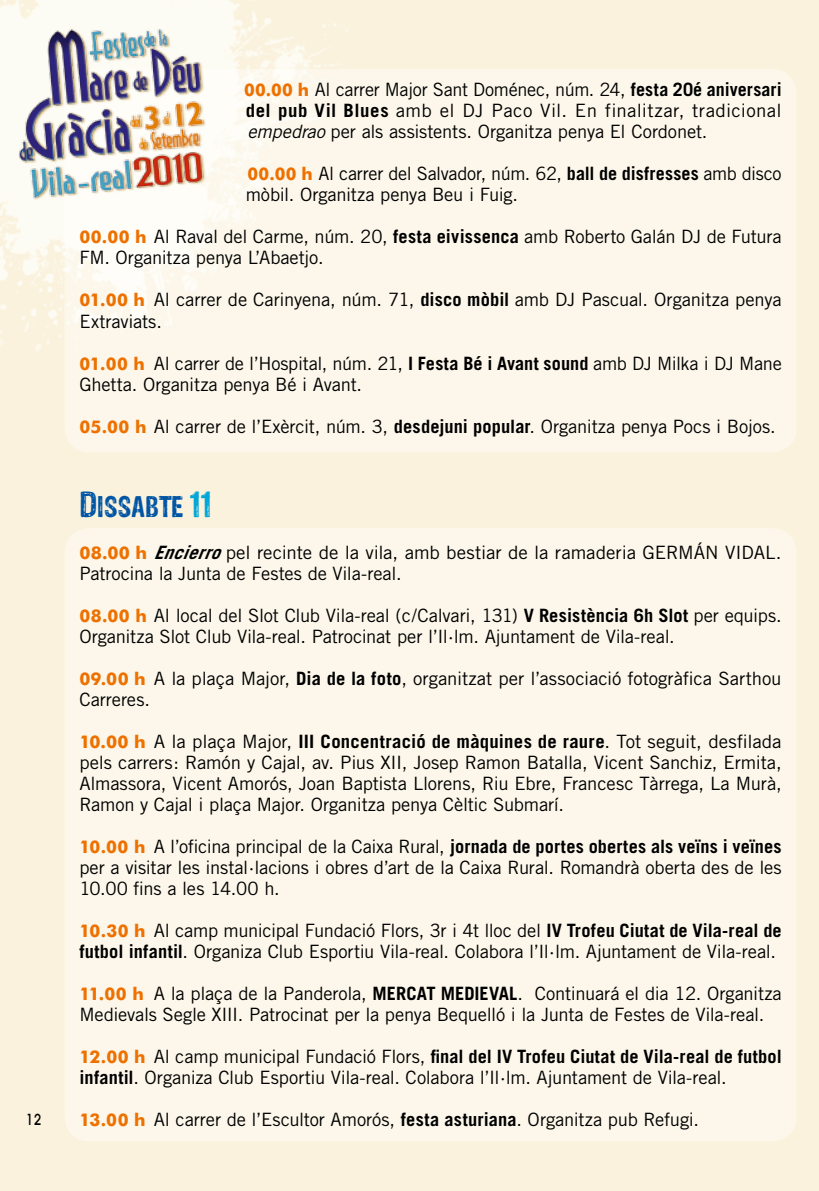
<style>
.page{position:relative;width:819px;height:1191px;background:#faf2dd}
.page>*{position:absolute;margin:0;border:0;box-sizing:border-box;transform-origin:0 0}
.t1{font:29.75px "Sans Culottes";color:#00a6d7}
.t2{font:24.5px "Sans Culottes";color:#0055a4}
.t3{font:18.38px/21px "Trade Gothic";letter-spacing:-.01em;color:#000}
.t4{font:500 14px "OPTI Auvant Gothic";color:#000;scale:.82 1}
.s1{font-family:"Futura BT";font-weight:700;font-size:17.5px;color:#ee7100}
.s2{font-weight:700}
.s3{font-style:italic}
.s4{font-size:29.75px}
.s5{font-weight:700;font-style:italic}
</style>
<div class="page">
<div style="left:64px;top:69px;width:732px;height:383px;background:#fcf7ea;border-radius:25px"></div>
<div style="left:64px;top:528px;width:732px;height:613px;background:#fcf7ea;border-radius:25px"></div>
<img style="left:0;top:0;width:347px;height:450px">
<img style="left:0;top:0;width:241px;height:206px">
<p class="t4" style="left:25px;top:1108px;width:23px">12</p>
<p class="t3" style="left:244px;top:79px;width:539px;text-align:justify"><span class="s1">00.00 h</span> Al carrer Major Sant Doménec, núm. 24, <span class="s2">festa 20é aniversari del pub Vil Blues</span> amb el DJ Paco Vil. En finalitzar, tradicional <span class="s3">empedrao</span> per als assistents. Organitza penya E l Cordonet.</p>
<p class="t3" style="left:246px;top:163px;width:537px"><span class="s1">00.00 h</span> Al carrer del Salvador, núm. 62, <span class="s2">ball de disfresses</span> amb disco mòbil. Organitza penya Beu i Fuig.</p>
<p class="t3" style="left:79px;top:226px;width:703px"><span class="s1">00.00 h</span> Al Raval del Carme, núm. 20, <span class="s2">festa eivissenca</span> amb Roberto Galán DJ de Futura<br>FM. Organitza penya L’Abaetjo.</p>
<p class="t3" style="left:79px;top:289px;width:703px"><span class="s1">01.00 h</span> Al carrer de Carinyena, núm. 71, <span class="s2">disco mòbil</span> amb DJ Pascual. Organitza penya<br>Extraviats.</p>
<p class="t3" style="left:79px;top:352px;width:704px"><span class="s1">01.00 h</span> Al carrer de l’Hospital, núm. 21, <span class="s2">I Festa Bé i Avant sound</span> amb DJ Milka i DJ Mane<br>Ghetta. Organitza penya Bé i Avant.</p>
<p class="t3" style="left:79px;top:415px;width:697px"><span class="s1">05.00 h</span> Al carrer de l’Exèrcit, núm. 3, <span class="s2">desdejuni popular</span>. Organitza penya Pocs i Bojos.</p>
<h2 class="t2" style="left:79px;top:488px;width:31px"><span class="s4">D</span>ISSABTE</h2>
<h1 class="t1" style="left:189px;top:482px;width:24px">11</h1>
<p class="t3" style="left:79px;top:541px;width:703px"><span class="s1">08.00 h</span> <span class="s5">Encierro</span> pel recinte de la vila, amb bestiar de la ramaderia GERMÁN VIDAL.<br>Patrocina la Junta de Festes de Vila-real.</p>
<p class="t3" style="left:79px;top:604px;width:703px"><span class="s1">08.00 h</span> Al local del Slot Club Vila-real (c/Calvari, 131) <span class="s2">V Resistència 6h Slot</span> per equips.<br>Organitza Slot Club Vila-real. Patrocinat per l’Il·lm. Ajuntament de Vila-real.</p>
<p class="t3" style="left:79px;top:667px;width:703px"><span class="s1">09.00 h</span> A la plaça Major, <span class="s2">Dia de la foto</span>, organitzat per l’associació fotogràfica Sarthou<br>Carreres.</p>
<p class="t3" style="left:79px;top:730px;width:703px;text-align:justify"><span class="s1">10.00 h</span> A la plaça Major, <span class="s2">III Concentració de màquines de raure</span>. Tot seguit, desfilada pels carrers: Ramón y Cajal, av. Pius XII, Josep Ramon Batalla, Vicent Sanchiz, Ermita, Almassora, Vicent Amorós, Joan Baptista Llorens, Riu Ebre, Francesc Tàrrega, La Murà, Ramon y Cajal i plaça Major. Organitza penya Cèltic Submarí.</p>
<p class="t3" style="left:79px;top:835px;width:703px;text-align:justify"><span class="s1">10.00 h</span> A l’oficina principal de la Caixa Rural, <span class="s2">jornada de portes obertes als veïns i veïnes </span>per a visitar les instal·lacions i obres d’art de la Caixa Rural. Romandrà oberta des de les 10.00 fins a les 14.00 h.</p>
<p class="t3" style="left:79px;top:919px;width:703px"><span class="s1">10.30 h</span> Al camp municipal Fundació Flors, 3r i 4t lloc del <span class="s2">IV Trofeu Ciutat de Vila-real de futbol infantil</span>. Organiza Club Esportiu Vila-real. Colabora l’Il·lm. Ajuntament de Vila-real.</p>
<p class="t3" style="left:79px;top:982px;width:703px"><span class="s1">11.00 h</span> A la plaça de la Panderola, <span class="s2">MERCAT MEDIEVAL</span>. Continuará el dia 12. Organitza<br>Medievals Segle XIII. Patrocinat per la penya Bequelló i la Junta de Festes de Vila-real.</p>
<p class="t3" style="left:79px;top:1045px;width:704px"><span class="s1">12.00 h</span> Al camp municipal Fundació Flors, <span class="s2">final del IV Trofeu Ciutat de Vila-real de futbol infantil</span>. Organiza Club Esportiu Vila-real. Colabora l’Il·lm. Ajuntament de Vila-real.</p>
<p class="t3" style="left:79px;top:1108px;width:621px"><span class="s1">13.00 h</span> Al carrer de l’Escultor Amorós, <span class="s2">festa asturiana</span>. Organitza pub Refugi.</p>
</div>
